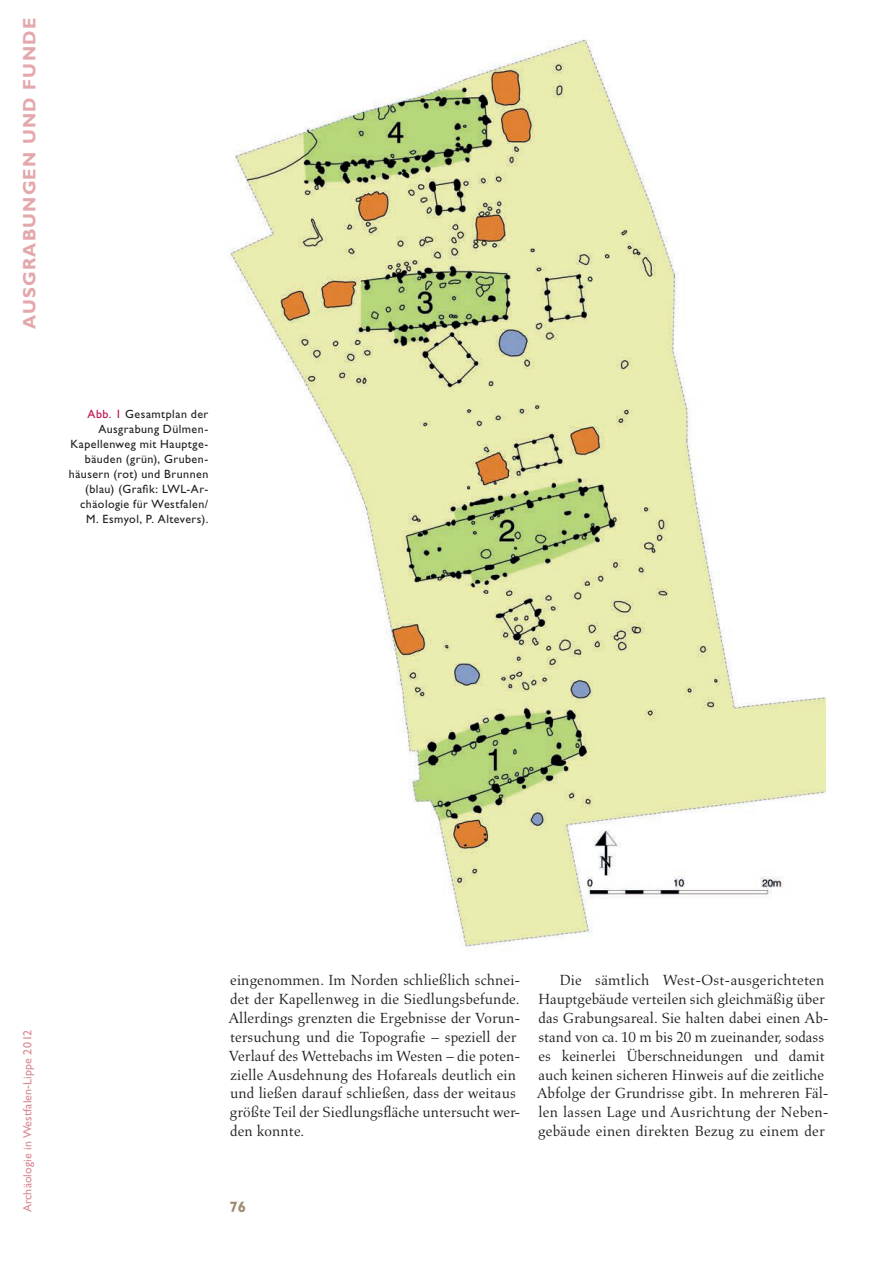
<style>
.page{position:relative;width:893px;height:1263px;background:#fff}
.page>*{position:absolute;margin:0;border:0;box-sizing:border-box;transform-origin:0 0}
.t1{font:18px "Gill Sans Std Bold 6";letter-spacing:.07em;color:#e3a7ac}
.t2{font:15px/18.9px "Aldus LT Std";color:#231f20}
.t3{font:15px "Gill Sans Std Bold 2";color:#9c8c6f}
.t4{font:12px/15px "Gill Sans Std 3";letter-spacing:.04em;color:#231f20;text-align:right}
.t5{font:12px "Gill Sans Std 8";letter-spacing:.01em;color:#d88a93}
.s1{color:#ba0e51}
</style>
<div class="page">
<img style="left:228px;top:39px;width:597px;height:911px">
<p class="t1" style="left:19px;top:329px;width:312px;rotate:-90deg">AUSGRABUNGEN UND FUNDE</p>
<p class="t4" style="left:69px;top:406px;width:141px"><span class="s1">Abb. 1</span> Gesamtplan der<br>Ausgrabung Dülmen-<br>Kapellenweg mit Hauptge&shy;bäuden (grün), Gruben&shy;häusern (rot) und Brunnen (blau) (Grafik: LWL-Ar&shy;chäologie für Westfalen/<br>M. Esmyol, P. Altevers).</p>
<p class="t5" style="left:21px;top:1212px;width:184px;rotate:-90deg">Archäologie in Westfalen-Lippe 2012</p>
<p class="t2" style="left:228px;top:971px;width:294px">eingenommen. Im Norden schließlich schnei&shy;det der Kapellenweg in die Siedlungsbefunde.<br>Allerdings grenzten die Ergebnisse der Vorun&shy;tersuchung und die Topografie – speziell der Verlauf des Wettebachs im Westen – die poten&shy;zielle Ausdehnung des Hofareals deutlich ein und ließen darauf schließen, dass der weitaus größte Teil der Siedlungsfläche untersucht wer&shy;den konnte.</p>
<p class="t2" style="left:537px;top:971px;width:294px;text-indent:23px">Die sämtlich West-Ost-ausgerichteten Hauptgebäude verteilen sich gleichmäßig über das Grabungsareal. Sie halten dabei einen Ab&shy;stand von ca. 10 m bis 20 m zueinander, sodass es keinerlei Überschneidungen und damit auch keinen sicheren Hinweis auf die zeitliche Abfolge der Grundrisse gibt. In mehreren Fäl&shy;len lassen Lage und Ausrichtung der Neben&shy;gebäude einen direkten Bezug zu einem der</p>
<p class="t3" style="left:230px;top:1198px;width:18px">76</p>
</div>
